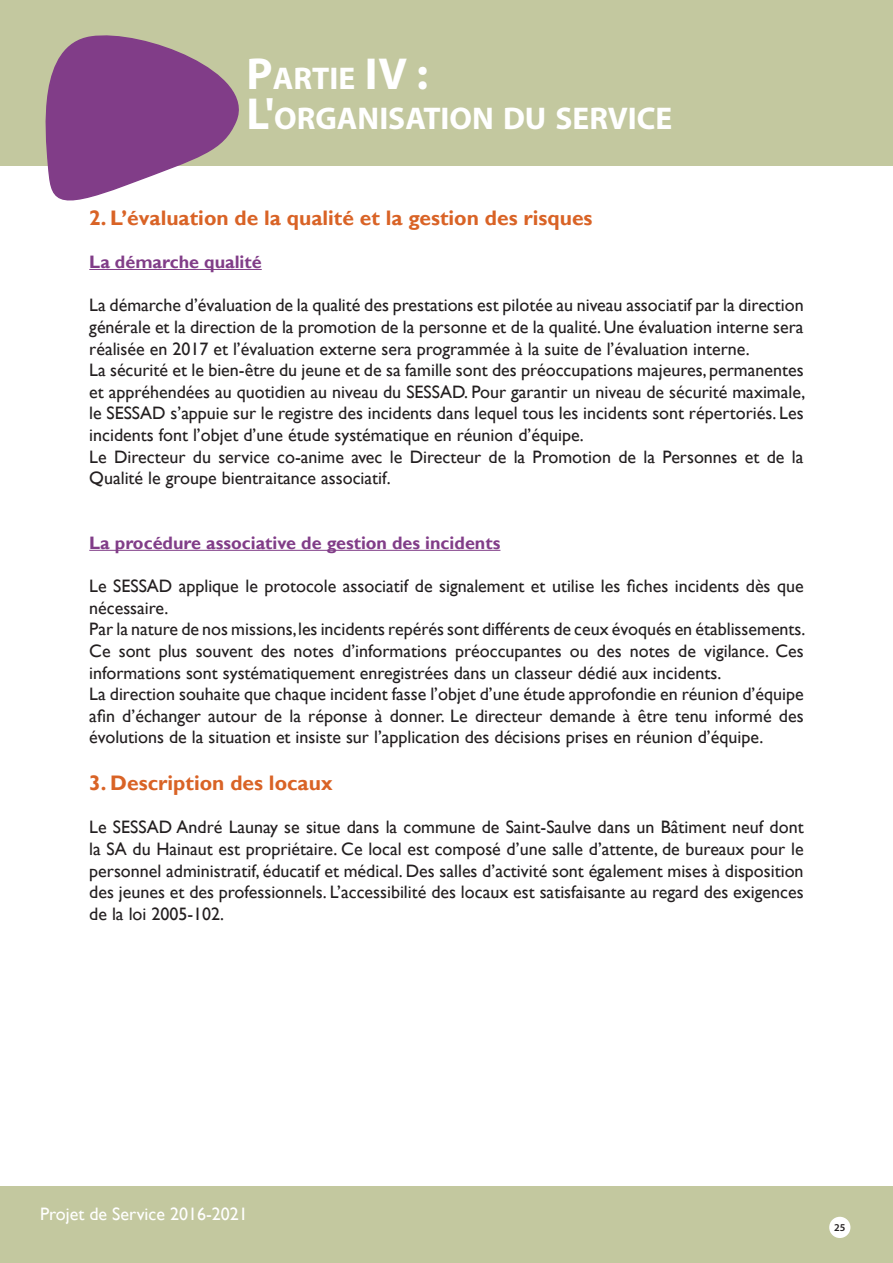
<style>
.page{position:relative;width:893px;height:1263px;background:#fff}
.page>*{position:absolute;margin:0;border:0;box-sizing:border-box;transform-origin:0 0}
.t1{font:700 31.5px/40.5px "Myriad Pro";color:#fff}
.t2{font:700 21px "Gill Sans";color:#d96326}
.t3{font:18px/21.6px "Gill Sans";color:#231f20}
.t4{font:700 18px "Gill Sans";color:#813d88}
.t5{font:18px "Gill Sans";color:#fff}
.t6{font:600 10.5px "Myriad Pro";color:#231f20}
.s1{font-size:45px}
</style>
<div class="page">
<div style="left:0;top:0;width:893px;height:165px;background:#c3c89f"></div>
<svg style="left:0;top:35px;width:260px;height:166px"></svg>
<div style="left:0;top:1186px;width:893px;height:77px;background:#c3c89f"></div>
<div style="left:829px;top:1217px;width:21px;height:21px;background:#fff;border-radius:50%"></div>
<hr style="left:89px;top:269px;width:173px;height:1px;background:#813d88">
<hr style="left:89px;top:550px;width:411px;height:1px;background:#813d88">
<h1 class="t1" style="left:247px;top:57px;width:427px"><span class="s1">P</span>ARTIE <span class="s1">iV</span> <span class="s1">:<br>L'</span>ORGANISATION DU SERVICE</h1>
<p class="t2" style="left:89px;top:205px;width:505px">2. L’évaluation de la qualité et la gestion des risques</p>
<p class="t4" style="left:89px;top:251px;width:174px">La démarche qualité</p>
<p class="t3" style="left:89px;top:295px;width:718px">La démarche d’évaluation de la qualité des prestations est pilotée au niveau associatif par la direction générale et la direction de la promotion de la personne et de la qualité. Une évaluation interne sera réalisée en 2017 et l’évaluation externe sera programmée à la suite de l’évaluation interne.<br>La sécurité et le bien-être du jeune et de sa famille sont des préoccupations majeures, permanentes et appréhendées au quotidien au niveau du SESSAD. Pour garantir un niveau de sécurité maximale, le SESSAD s’appuie sur le registre des incidents dans lequel tous les incidents sont répertoriés. Les incidents font l’objet d’une étude systématique en réunion d’équipe.<br>Le Directeur du service co-anime avec le Directeur de la Promotion de la Personnes et de la Qualité le groupe bientraitance associatif.</p>
<p class="t4" style="left:89px;top:532px;width:413px">La procédure associative de gestion des incidents</p>
<p class="t3" style="left:89px;top:576px;width:718px">Le SESSAD applique le protocole associatif de signalement et utilise les fiches incidents dès que nécessaire.<br>Par la nature de nos missions,les incidents repérés sont différents de ceux évoqués en établissements.<br>Ce sont plus souvent des notes d’informations préoccupantes ou des notes de vigilance. Ces informations sont systématiquement enregistrées dans un classeur dédié aux incidents.<br>La direction souhaite que chaque incident fasse l’objet d’une étude approfondie en réunion d’équipe afin d’échanger autour de la réponse à donner. Le directeur demande à être tenu informé des évolutions de la situation et insiste sur l’application des décisions prises en réunion d’équipe.</p>
<p class="t2" style="left:89px;top:770px;width:245px">3. Description des locaux</p>
<p class="t3" style="left:89px;top:817px;width:716px;text-align:justify">Le SESSAD André Launay se situe dans la commune de Saint-Saulve dans un Bâtiment neuf dont la SA du Hainaut est propriétaire. Ce local est composé d’une salle d’attente, de bureaux pour le personnel administratif, éducatif et médical. Des salles d’activité sont également mises à disposition des jeunes et des professionnels. L’accessibilité des locaux est satisfaisante au regard des exigences de la loi 2005-102.</p>
<p class="t5" style="left:40px;top:1203px;width:209px">Projet de Service 2016-2021</p>
<p class="t6" style="left:834px;top:1222px;width:15px">2525</p>
<p class="t6" style="left:834px;top:1221px;width:13px">25</p>
</div>
